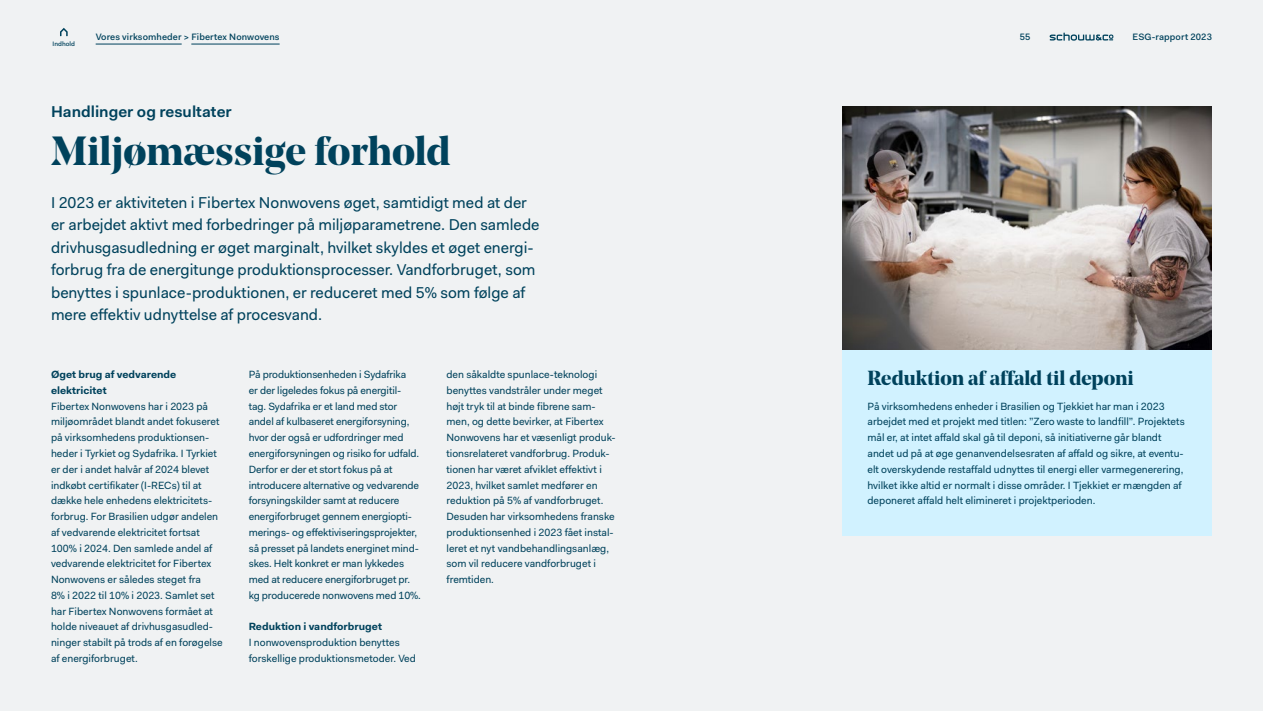
<style>
.page{position:relative;width:1263px;height:711px;background:#fff}
.page>*{position:absolute;margin:0;border:0;box-sizing:border-box;transform-origin:0 0}
.t1{font:700 40.5px "Noe Display";color:#00425c}
.t2{font:700 20.25px "Noe Display";color:#00425c}
.t3{font:15.75px/22.5px "Fakt";color:#00425c}
.t4{font:600 15.75px "Fakt";color:#00425c}
.t5{font:10.5px/15.8px "Fakt";color:#00425c}
.t6{font:700 10.5px/15.8px "Fakt";color:#00425c}
.t7{font:500 9.3px "Fakt";letter-spacing:.01em;color:#00425c}
.t8{font:500 6.45px "Fakt";color:#00425c}
</style>
<div class="page">
<div style="left:0;top:0;width:1263px;height:710px;background:#f0f2f3"></div>
<div style="left:842px;top:106px;width:370px;height:429px;background:#d1f2ff"></div>
<img style="left:842px;top:106px;width:370px;height:243px">
<svg style="left:60px;top:28px;width:8px;height:8px"></svg>
<svg style="left:1050px;top:33px;width:63px;height:8px"></svg>
<hr style="left:96px;top:44px;width:86px;height:1px;background:#00425c">
<hr style="left:191px;top:44px;width:89px;height:1px;background:#00425c">
<p class="t8" style="left:53px;top:39px;width:24px">Indhold</p>
<p class="t7" style="left:96px;top:31px;width:185px">Vores virksomheder &gt; Fibertex Nonwovens</p>
<p class="t7" style="left:1020px;top:31px;width:12px">55</p>
<p class="t7" style="left:1132px;top:31px;width:81px">ESG-rapport 2023</p>
<h3 class="t4" style="left:51px;top:101px;width:182px">Handlinger og resultater</h3>
<h1 class="t1" style="left:51px;top:124px;width:401px">Miljømæssige forhold</h1>
<p class="t3" style="left:51px;top:191px;width:490px">I 2023 er aktiviteten i Fibertex Nonwovens øget, samtidigt med at der er arbejdet aktivt med forbedringer på miljøparametrene. Den samlede drivhusgasudledning er øget marginalt, hvilket skyldes et øget energi&shy;forbrug fra de energitunge produktionsprocesser. Vandforbruget, som benyttes i spunlace-produktionen, er reduceret med 5% som følge af mere effektiv udnyttelse af procesvand.</p>
<p class="t6" style="left:51px;top:366px;width:127px">Øget brug af vedvarende elektricitet</p>
<p class="t5" style="left:51px;top:398px;width:173px">Fibertex Nonwovens har i 2023 på miljøområdet blandt andet fokuseret på virksomhedens produktionsen&shy;heder i Tyrkiet og Sydafrika. I Tyrkiet er der i andet halvår af 2024 blevet indkøbt certifikater (I-RECs) til at dække hele enhedens elektricitets&shy;forbrug. For Brasilien udgør andelen af vedvarende elektricitet fortsat 100% i 2024. Den samlede andel af vedvarende elektricitet for Fibertex Nonwovens er således steget fra<br>8% i 2022 til 10% i 2023. Samlet set har Fibertex Nonwovens formået at holde niveauet af drivhusgasudled&shy;ninger stabilt på trods af en forøgelse af energiforbruget.</p>
<p class="t5" style="left:249px;top:366px;width:174px">På produktionsenheden i Sydafrika<br>er der ligeledes fokus på energitil&shy;tag. Sydafrika er et land med stor andel af kulbaseret energiforsyning, hvor der også er udfordringer med energiforsyningen og risiko for udfald.<br>Derfor er der et stort fokus på at introducere alternative og vedvarende forsyningskilder samt at reducere energiforbruget gennem energiopti&shy;merings- og effektiviseringsprojekter, så presset på landets energinet mind&shy;skes. Helt konkret er man lykkedes med at reducere energiforbruget pr. kg producerede nonwovens med 10%.</p>
<p class="t6" style="left:249px;top:618px;width:135px">Reduktion i vandforbruget</p>
<p class="t5" style="left:249px;top:634px;width:169px">I nonwovensproduktion benyttes forskellige produktionsmetoder. Ved</p>
<p class="t5" style="left:446px;top:366px;width:170px">den såkaldte spunlace-teknologi benyttes vandstråler under meget højt tryk til at binde fibrene sam&shy;men, og dette bevirker, at Fibertex Nonwovens har et væsenligt produk&shy;tionsrelateret vandforbrug. Produk&shy;tionen har været afviklet effektivt i 2023, hvilket samlet medfører en reduktion på 5% af vandforbruget.<br>Desuden har virksomhedens franske produktionsenhed i 2023 fået instal&shy;leret et nyt vandbehandlingsanlæg, som vil reducere vandforbruget i fremtiden.</p>
<h2 class="t2" style="left:867px;top:364px;width:268px">Reduktion af affald til deponi</h2>
<p class="t5" style="left:867px;top:398px;width:319px">På virksomhedens enheder i Brasilien og Tjekkiet har man i 2023 arbejdet med et projekt med titlen: ”Zero waste to landfill”. Projektets mål er, at intet affald skal gå til deponi, så initiativerne går blandt andet ud på at øge genanvendelsesraten af affald og sikre, at eventu&shy;elt overskydende restaffald udnyttes til energi eller varmegenerering, hvilket ikke altid er normalt i disse områder. I Tjekkiet er mængden af deponeret affald helt elimineret i projektperioden.</p>
</div>
